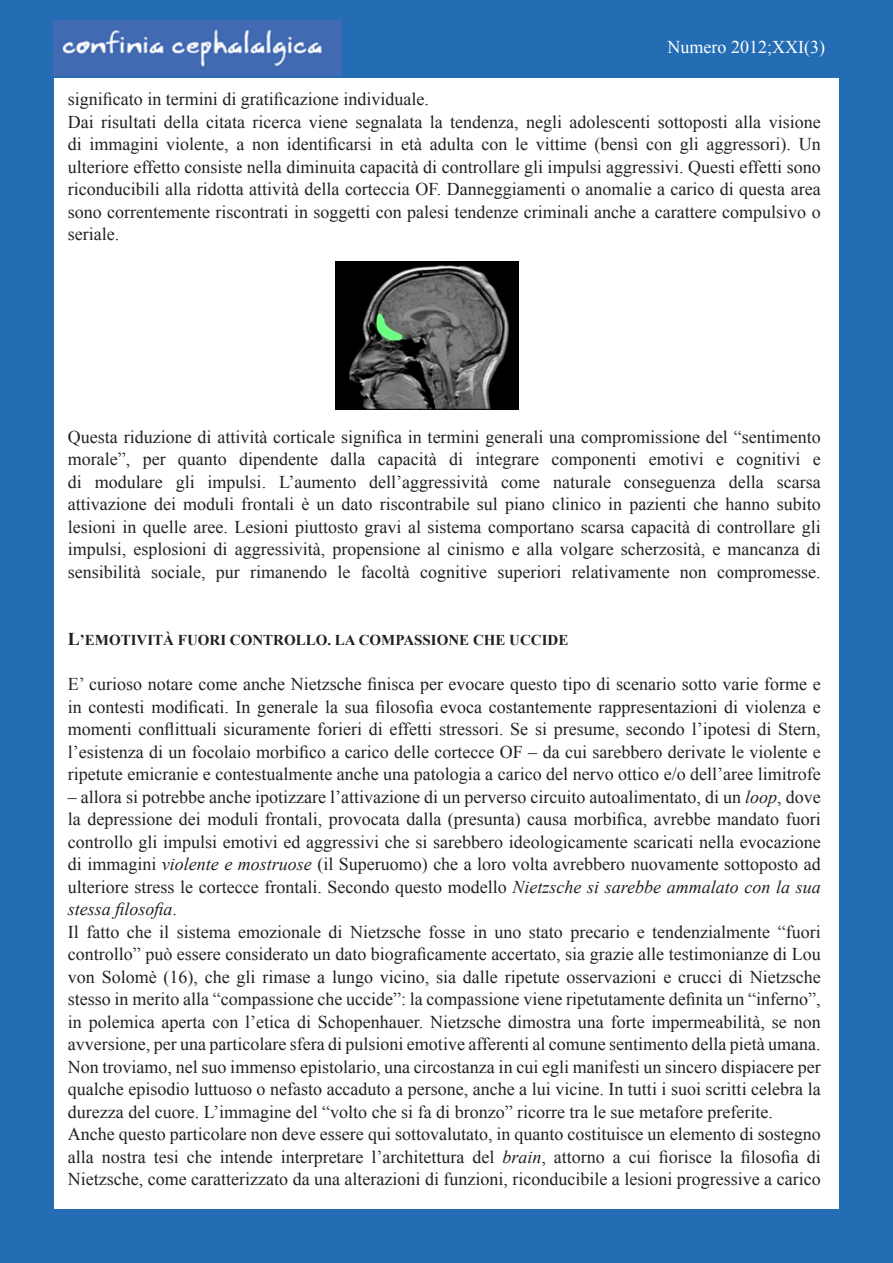
<style>
.page{position:relative;width:893px;height:1263px;background:#246db4}
.page>*{position:absolute;margin:0;border:0;box-sizing:border-box;transform-origin:0 0}
.t1{font:18px/22.5px "Times New Roman";color:#231f20}
.t2{font:18px "Times New Roman";color:#fff}
.t3{font:700 15px "Times New Roman";color:#231f20}
.s1{font-size:18px}
.s2{font-style:italic}
</style>
<div class="page">
<img style="left:54px;top:20px;width:288px;height:55px">
<div style="left:54px;top:79px;width:785px;height:1130px;background:#fff"></div>
<img style="left:336px;top:261px;width:183px;height:148px">
<p class="t2" style="left:668px;top:35px;width:159px">Numero 2012;XXI(3)</p>
<p class="t1" style="left:68px;top:88px;width:754px">significato in termini di gratificazione individuale.<br>Dai risultati della citata ricerca viene segnalata la tendenza, negli adolescenti sottoposti alla visione di immagini violente, a non identificarsi in età adulta con le vittime (bensì con gli aggressori). Un ulteriore effetto consiste nella diminuita capacità di controllare gli impulsi aggressivi. Questi effetti sono riconducibili alla ridotta attività della corteccia OF. Danneggiamenti o anomalie a carico di questa area sono correntemente riscontrati in soggetti con palesi tendenze criminali anche a carattere compulsivo o seriale.</p>
<p class="t1" style="left:68px;top:425px;width:754px;text-align:justify">Questa riduzione di attività corticale significa in termini generali una compromissione del “sentimento morale”, per quanto dipendente dalla capacità di integrare componenti emotivi e cognitivi e di modulare gli impulsi. L’aumento dell’aggressività come naturale conseguenza della scarsa attivazione dei moduli frontali è un dato riscontrabile sul piano clinico in pazienti che hanno subito lesioni in quelle aree. Lesioni piuttosto gravi al sistema comportano scarsa capacità di controllare gli impulsi, esplosioni di aggressività, propensione al cinismo e alla volgare scherzosità, e mancanza di sensibilità sociale, pur rimanendo le facoltà cognitive superiori relativamente non compromesse.</p>
<p class="t3" style="left:68px;top:630px;width:502px"><span class="s1">L</span>’EMOTIVITÀ FUORI CONTROLLO. LA COMPASSIONE CHE UCCIDE</p>
<p class="t1" style="left:68px;top:673px;width:754px;text-align:justify">E’ curioso notare come anche Nietzsche finisca per evocare questo tipo di scenario sotto varie forme e in contesti modificati. In generale la sua filosofia evoca costantemente rappresentazioni di violenza e momenti conflittuali sicuramente forieri di effetti stressori. Se si presume, secondo l’ipotesi di Stern, l’esistenza di un focolaio morbifico a carico delle cortecce OF – da cui sarebbero derivate le violente e ripetute emicranie e contestualmente anche una patologia a carico del nervo ottico e/o dell’aree limitrofe</p>
<p class="t1" style="left:68px;top:785px;width:754px">– allora si potrebbe anche ipotizzare l’attivazione di un perverso circuito autoalimentato, di un <span class="s2">loop</span>, dove la depressione dei moduli frontali, provocata dalla (presunta) causa morbifica, avrebbe mandato fuori controllo gli impulsi emotivi ed aggressivi che si sarebbero ideologicamente scaricati nella evocazione di immagini <span class="s2">violente e mostruose</span> (il Superuomo) che a loro volta avrebbero nuovamente sottoposto ad ulteriore stress le cortecce frontali. Secondo questo modello <span class="s2">Nietzsche si sarebbe ammalato con la sua stessa filosofia</span>.<br>Il fatto che il sistema emozionale di Nietzsche fosse in uno stato precario e tendenzialmente “fuori controllo” può essere considerato un dato biograficamente accertato, sia grazie alle testimonianze di Lou von Solomè (16), che gli rimase a lungo vicino, sia dalle ripetute osservazioni e crucci di Nietzsche stesso in merito alla “compassione che uccide”: la compassione viene ripetutamente definita un “inferno”, in polemica aperta con l’etica di Schopenhauer. Nietzsche dimostra una forte impermeabilità, se non avversione, per una particolare sfera di pulsioni emotive afferenti al comune sentimento della pietà umana.<br>Non troviamo, nel suo immenso epistolario, una circostanza in cui egli manifesti un sincero dispiacere per qualche episodio luttuoso o nefasto accaduto a persone, anche a lui vicine. In tutti i suoi scritti celebra la durezza del cuore. L’immagine del “volto che si fa di bronzo” ricorre tra le sue metafore preferite.<br>Anche questo particolare non deve essere qui sottovalutato, in quanto costituisce un elemento di sostegno alla nostra tesi che intende interpretare l’architettura del <span class="s2">brain</span>, attorno a cui fiorisce la filosofia di Nietzsche, come caratterizzato da una alterazioni di funzioni, riconducibile a lesioni progressive a carico</p>
</div>
